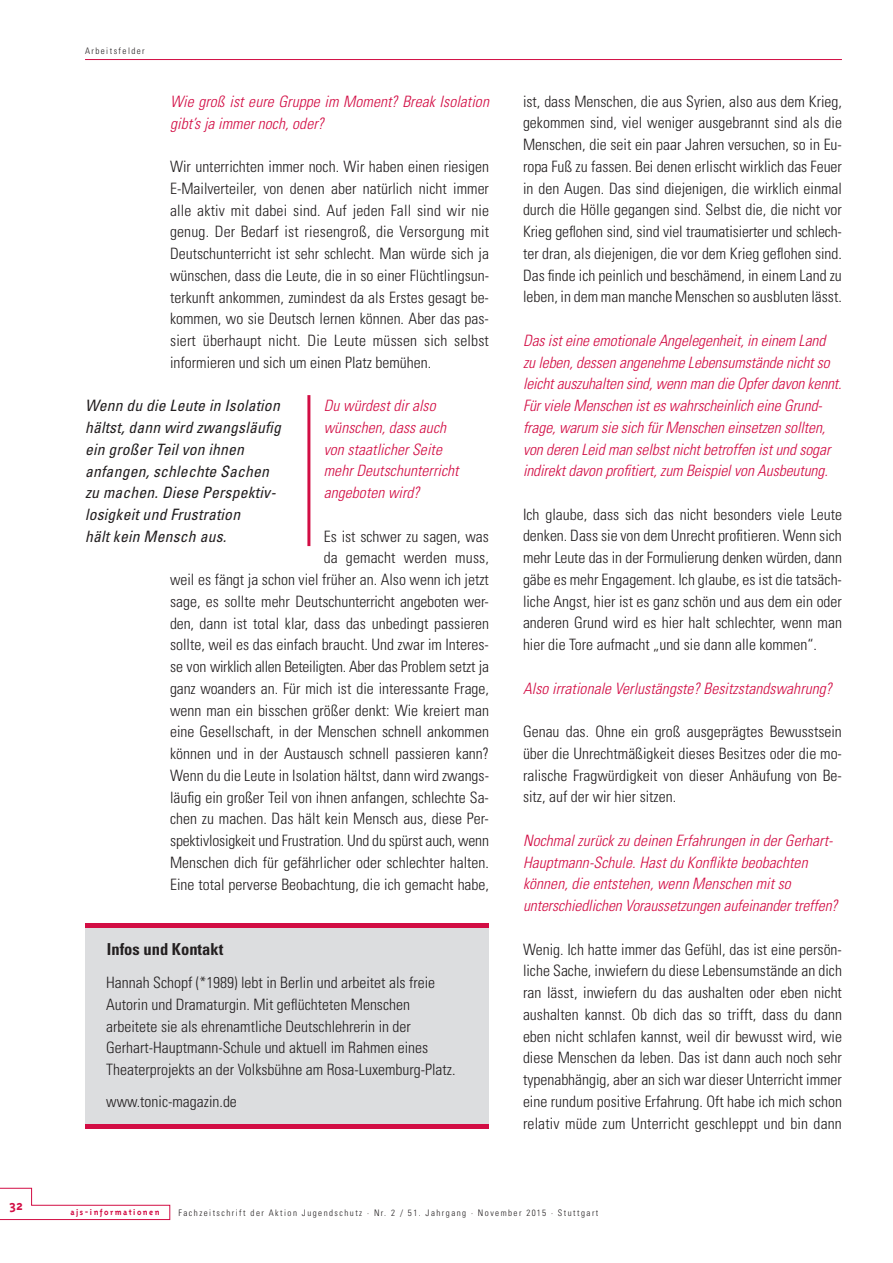
<style>
.page{position:relative;width:893px;height:1263px;background:#fff}
.page>*{position:absolute;margin:0;border:0;box-sizing:border-box;transform-origin:0 0}
.t1{font:700 condensed 16.5px "Univers";color:#231f20}
.t2{font:300 condensed 15.6px/21.8px "Univers";color:#231f20;text-align:justify}
.t3{font:italic 300 condensed 15.6px/21.8px "Univers";letter-spacing:-.005em;color:#d20d44}
.t4{font:italic condensed 15.6px/21.8px "Univers";letter-spacing:.01em;color:#231f20}
.t5{font:700 15px "Triplex";color:#d20d44}
.t6{font:300 condensed 9px "Univers";letter-spacing:.16em;color:#231f20}
.t7{font:700 9px "Triplex";letter-spacing:.16em;color:#d20d44}
</style>
<div class="page">
<svg style="left:0;top:1188px;width:170px;height:32px"></svg>
<hr style="left:85px;top:59px;width:757px;height:1px;background:#d20d44">
<div style="left:85px;top:924px;width:404px;height:205px;background:#dcdddf"></div>
<hr style="left:85px;top:923px;width:404px;height:4px;background:#d20d44">
<hr style="left:85px;top:1125px;width:404px;height:4px;background:#d20d44">
<hr style="left:307px;top:395px;width:3px;height:151px;background:#d20d44">
<p class="t5" style="left:9px;top:1196px;width:15px">32</p>
<p class="t6" style="left:85px;top:45px;width:61px">Arbeitsfelder</p>
<p class="t3" style="left:170px;top:90px;width:320px">Wie groß ist eure Gruppe im Moment? Break Isolation gibt’s ja immer noch, oder?</p>
<p class="t2" style="left:170px;top:155px;width:320px">Wir unterrichten immer noch. Wir haben einen riesigen E-Mailverteiler, von denen aber natürlich nicht immer alle aktiv mit dabei sind. Auf jeden Fall sind wir nie genug. Der Bedarf ist riesengroß, die Versorgung mit Deutschunterricht ist sehr schlecht. Man würde sich ja wünschen, dass die Leute, die in so einer Flüchtlingsun&shy;terkunft ankommen, zumindest da als Erstes gesagt be&shy;kommen, wo sie Deutsch lernen können. Aber das pas&shy;siert überhaupt nicht. Die Leute müssen sich selbst informieren und sich um einen Platz bemühen.</p>
<p class="t3" style="left:324px;top:395px;width:136px">Du würdest dir also wünschen, dass auch von staatlicher Seite mehr Deutschunterricht angeboten wird?</p>
<p class="t2" style="left:170px;top:525px;width:320px;text-align:right">Es ist schwer zu sagen, was<br>da gemacht werden muss,<br>weil es fängt ja schon viel früher an. Also wenn ich jetzt sage, es sollte mehr Deutschunterricht angeboten wer&shy;den, dann ist total klar, dass das unbedingt passieren sollte, weil es das einfach braucht. Und zwar im Interes&shy;se von wirklich allen Beteiligten. Aber das Problem setzt ja ganz woanders an. Für mich ist die interessante Frage, wenn man ein bisschen größer denkt: Wie kreiert man eine Gesellschaft, in der Menschen schnell ankommen können und in der Austausch schnell passieren kann?<br>Wenn du die Leute in Isolation hältst, dann wird zwangs&shy;läufig ein großer Teil von ihnen anfangen, schlechte Sa&shy;chen zu machen. Das hält kein Mensch aus, diese Per&shy;spektivlosigkeit und Frustration. Und du spürst auch, wenn Menschen dich für gefährlicher oder schlechter halten.<br>Eine total perverse Beobachtung, die ich gemacht habe,</p>
<p class="t4" style="left:85px;top:394px;width:197px">Wenn du die Leute in Isolation hältst, dann wird zwangsläufig ein großer Teil von ihnen anfangen, schlechte Sachen zu machen. Diese Perspektiv&shy;losigkeit und Frustration<br>hält kein Mensch aus.</p>
<p class="t1" style="left:107px;top:939px;width:118px">Infos und Kontakt</p>
<p class="t2" style="left:106px;top:971px;width:351px;text-align:left">Hannah Schopf (*1989) lebt in Berlin und arbeitet als freie Autorin und Dramaturgin. Mit geflüchteten Menschen arbeitete sie als ehrenamtliche Deutschlehrerin in der Gerhart-Hauptmann-Schule und aktuell im Rahmen eines Theaterprojekts an der Volksbühne am Rosa-Luxemburg-Platz.</p>
<p class="t2" style="left:106px;top:1090px;width:132px">www.tonic-magazin.de</p>
<p class="t2" style="left:523px;top:90px;width:320px">ist, dass Menschen, die aus Syrien, also aus dem Krieg, gekommen sind, viel weniger ausgebrannt sind als die Menschen, die seit ein paar Jahren versuchen, so in Eu&shy;ropa Fuß zu fassen. Bei denen erlischt wirklich das Feuer in den Augen. Das sind diejenigen, die wirklich einmal durch die Hölle gegangen sind. Selbst die, die nicht vor Krieg geflohen sind, sind viel traumatisierter und schlech&shy;ter dran, als diejenigen, die vor dem Krieg geflohen sind.<br>Das finde ich peinlich und beschämend, in einem Land zu leben, in dem man manche Menschen so ausbluten lässt.</p>
<p class="t3" style="left:523px;top:329px;width:320px">Das ist eine emotionale Angelegenheit, in einem Land<br>zu leben, dessen angenehme Lebensumstände nicht so leicht auszuhalten sind, wenn man die Opfer davon kennt.<br>Für viele Menschen ist es wahrscheinlich eine Grund&shy;frage, warum sie sich für Menschen einsetzen sollten, von deren Leid man selbst nicht betroffen ist und sogar indirekt davon profitiert, zum Beispiel von Ausbeutung.</p>
<p class="t2" style="left:523px;top:503px;width:320px">Ich glaube, dass sich das nicht besonders viele Leute denken. Dass sie von dem Unrecht profitieren. Wenn sich mehr Leute das in der Formulierung denken würden, dann gäbe es mehr Engagement. Ich glaube, es ist die tatsäch&shy;liche Angst, hier ist es ganz schön und aus dem ein oder anderen Grund wird es hier halt schlechter, wenn man hier die Tore aufmacht „und sie dann alle kommen“.</p>
<p class="t3" style="left:523px;top:677px;width:310px">Also irrationale Verlustängste? Besitzstandswahrung?</p>
<p class="t2" style="left:523px;top:721px;width:320px">Genau das. Ohne ein groß ausgeprägtes Bewusstsein über die Unrechtmäßigkeit dieses Besitzes oder die mo&shy;ralische Fragwürdigkeit von dieser Anhäufung von Be&shy;sitz, auf der wir hier sitzen.</p>
<p class="t3" style="left:523px;top:829px;width:316px">Nochmal zurück zu deinen Erfahrungen in der Gerhart-Hauptmann-Schule. Hast du Konflikte beobachten können, die entstehen, wenn Menschen mit so unterschiedlichen Voraussetzungen aufeinander treffen?</p>
<p class="t2" style="left:523px;top:938px;width:320px">Wenig. Ich hatte immer das Gefühl, das ist eine persön&shy;liche Sache, inwiefern du diese Lebensumstände an dich ran lässt, inwiefern du das aushalten oder eben nicht aushalten kannst. Ob dich das so trifft, dass du dann eben nicht schlafen kannst, weil dir bewusst wird, wie diese Menschen da leben. Das ist dann auch noch sehr typenabhängig, aber an sich war dieser Unterricht immer eine rundum positive Erfahrung. Oft habe ich mich schon relativ müde zum Unterricht geschleppt und bin dann</p>
<p class="t7" style="left:70px;top:1207px;width:91px">ajs-informationen</p>
<p class="t6" style="left:179px;top:1207px;width:421px">Fachzeitschrift der Aktion Jugendschutz · Nr. 2 / 51. Jahrgang · November 2015 · Stuttgart</p>
</div>
